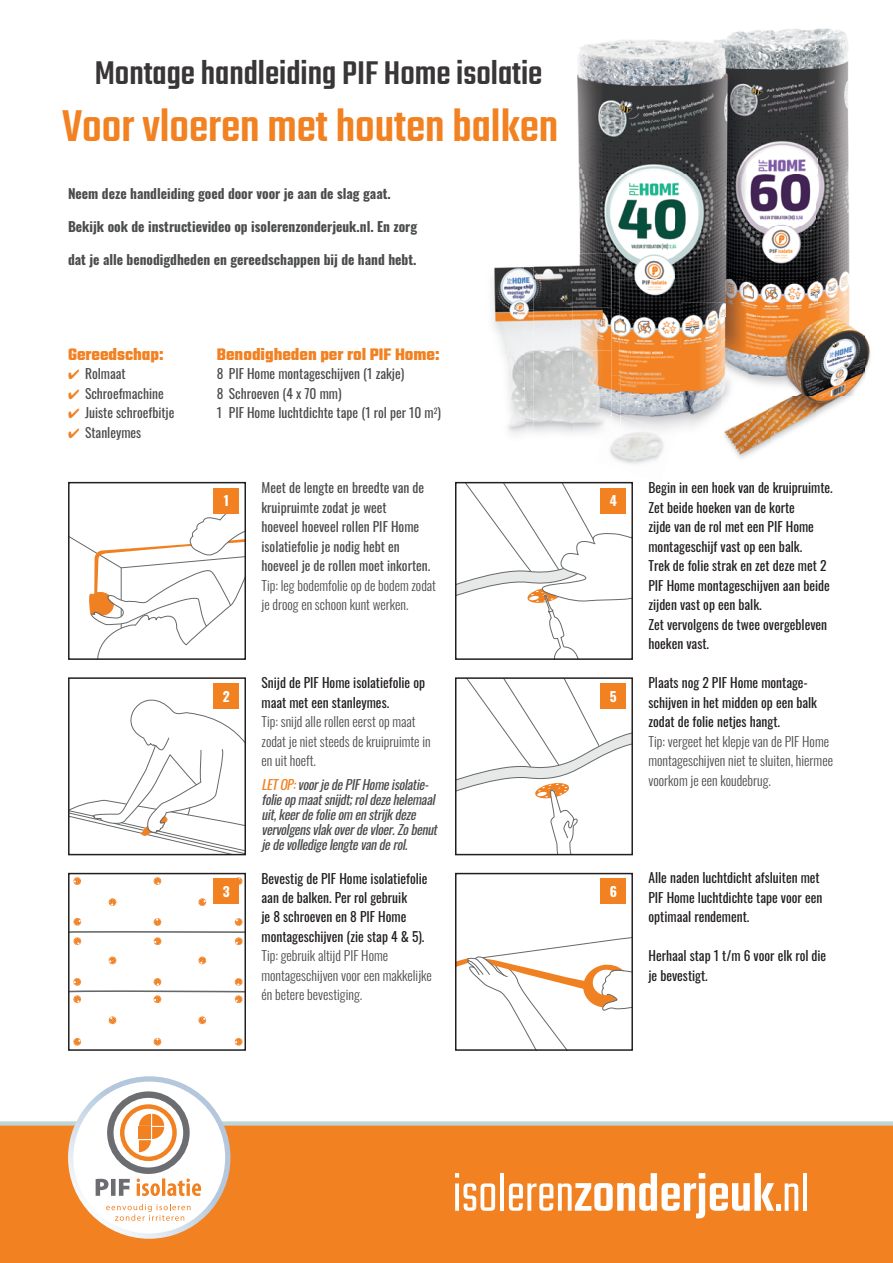
<style>
.page{position:relative;width:893px;height:1263px;background:#fff}
.page>*{position:absolute;margin:0;border:0;box-sizing:border-box;transform-origin:0 0}
.t1{font:300 56.25px "Teko";color:#fff}
.t2{font:500 48.75px "Teko";color:#f18121}
.t3{font:500 36px "Teko";color:#393637}
.t4{font:700 18px "Teko";color:#f18121}
.t5{font:13.5px/19.5px "Oswald";color:#231f20}
.t6{font:300 13.5px/19.5px "Oswald";color:#4b4c4d}
.t7{font:13.5px/19.5px "Oswald";color:#4b4c4d}
.t8{font:700 13.5px "Oswald";color:#4b4c4d}
.t9{font:italic 13.5px/15px "Oswald";letter-spacing:-.025em;color:#4b4c4d}
.t10{font:700 13.5px "Oswald";color:#fff}
.s1{color:#f18121}
.s2{font-weight:500}
</style>
<div class="page">
<img style="left:577px;top:29px;width:240px;height:250px">
<img style="left:817px;top:28px;width:33px;height:275px">
<img style="left:619px;top:279px;width:103px;height:53px">
<img style="left:722px;top:279px;width:95px;height:24px">
<img style="left:620px;top:332px;width:61px;height:96px">
<svg style="left:458px;top:680px;width:172px;height:172px"></svg>
<div style="left:455px;top:677px;width:178px;height:178px;border:2px solid #231f20"></div>
<div style="left:0;top:1123px;width:893px;height:140px;background:#f18121"></div>
<svg style="left:0;top:1121px;width:893px;height:4px;background:#c5d7d8"></svg>
<svg style="left:71px;top:1079px;width:157px;height:157px;fill:#fff"></svg>
<div style="left:68px;top:1076px;width:162px;height:163px;border:5px solid #fff;border-radius:50%"></div>
<svg style="left:139px;top:1114px;width:25px;height:38px"></svg>
<div style="left:139px;top:1127px;width:12px;height:12px;background:#f18121"></div>
<svg style="left:137px;top:1178px;width:64px;height:18px"></svg>
<svg style="left:96px;top:1179px;width:34px;height:17px"></svg>
<div style="left:120px;top:1104px;width:57px;height:57px;border:4px solid #f18121;border-radius:50%"></div>
<div style="left:107px;top:1091px;width:83px;height:83px;border:6px solid #6c6d70;border-radius:50%"></div>
<svg style="left:106px;top:1204px;width:85px;height:17px"></svg>
<svg style="left:71px;top:683px;width:172px;height:169px"></svg>
<div style="left:68px;top:677px;width:178px;height:178px;border:2px solid #231f20"></div>
<svg style="left:71px;top:504px;width:172px;height:153px"></svg>
<div style="left:68px;top:482px;width:178px;height:178px;border:2px solid #231f20"></div>
<svg style="left:73px;top:1038px;width:9px;height:8px"></svg>
<svg style="left:234px;top:1038px;width:9px;height:8px"></svg>
<svg style="left:154px;top:1038px;width:7px;height:8px"></svg>
<svg style="left:71px;top:978px;width:172px;height:26px"></svg>
<svg style="left:73px;top:877px;width:8px;height:8px"></svg>
<svg style="left:236px;top:877px;width:6px;height:8px"></svg>
<svg style="left:153px;top:877px;width:9px;height:8px"></svg>
<svg style="left:108px;top:898px;width:9px;height:8px"></svg>
<svg style="left:108px;top:956px;width:9px;height:9px"></svg>
<svg style="left:108px;top:1016px;width:9px;height:9px"></svg>
<svg style="left:198px;top:898px;width:9px;height:8px"></svg>
<svg style="left:198px;top:956px;width:9px;height:9px"></svg>
<svg style="left:198px;top:1016px;width:9px;height:9px"></svg>
<svg style="left:71px;top:918px;width:172px;height:28px"></svg>
<div style="left:68px;top:873px;width:178px;height:178px;border:2px solid #231f20"></div>
<svg style="left:458px;top:485px;width:172px;height:172px"></svg>
<div style="left:455px;top:482px;width:178px;height:178px;border:2px solid #231f20"></div>
<svg style="left:458px;top:937px;width:172px;height:111px"></svg>
<div style="left:455px;top:873px;width:178px;height:178px;border:2px solid #231f20"></div>
<div style="left:214px;top:488px;width:25px;height:25px;background:#f18121"></div>
<div style="left:214px;top:684px;width:25px;height:25px;background:#f18121"></div>
<div style="left:214px;top:878px;width:25px;height:26px;background:#f18121"></div>
<div style="left:601px;top:488px;width:25px;height:25px;background:#f18121"></div>
<div style="left:601px;top:684px;width:25px;height:25px;background:#f18121"></div>
<div style="left:601px;top:878px;width:25px;height:26px;background:#f18121"></div>
<img style="left:577px;top:253px;width:42px;height:41px">
<img style="left:611px;top:294px;width:9px;height:119px">
<img style="left:492px;top:266px;width:42px;height:134px">
<img style="left:507px;top:400px;width:27px;height:35px">
<img style="left:534px;top:265px;width:77px;height:169px">
<img style="left:621px;top:416px;width:27px;height:16px">
<img style="left:646px;top:425px;width:30px;height:7px">
<img style="left:611px;top:413px;width:10px;height:15px">
<img style="left:604px;top:413px;width:7px;height:19px">
<img style="left:613px;top:481px;width:20px;height:1px">
<img style="left:610px;top:437px;width:23px;height:27px">
<img style="left:633px;top:437px;width:31px;height:27px">
<svg style="left:601px;top:432px;width:20px;height:14px"></svg>
<img style="left:681px;top:303px;width:46px;height:44px">
<img style="left:727px;top:303px;width:123px;height:15px">
<img style="left:681px;top:347px;width:40px;height:80px">
<img style="left:864px;top:335px;width:6px;height:43px">
<img style="left:725px;top:437px;width:55px;height:21px">
<img style="left:721px;top:318px;width:143px;height:119px">
<h3 class="t3" style="left:95px;top:53px;width:449px">Montage handleiding PIF Home isolatie</h3>
<h2 class="t2" style="left:62px;top:97px;width:498px">Voor vloeren met houten balken</h2>
<p class="t8" style="left:68px;top:187px;width:324px">Neem deze handleiding goed door voor je aan de slag gaat.</p>
<p class="t8" style="left:68px;top:220px;width:351px">Bekijk ook de instructievideo op isolerenzonderjeuk.nl. En zorg</p>
<p class="t8" style="left:68px;top:253px;width:350px">dat je alle benodigdheden en gereedschappen bij de hand hebt.</p>
<h3 class="t4" style="left:68px;top:342px;width:97px">Gereedschap:</h3>
<p class="t7" style="left:68px;top:362px;width:59px"><span class="s1">✔</span> Rolmaat</p>
<p class="t7" style="left:68px;top:382px;width:97px"><span class="s1">✔</span> Schroefmachine</p>
<p class="t7" style="left:68px;top:401px;width:108px"><span class="s1">✔</span> Juiste schroefbitje</p>
<p class="t7" style="left:68px;top:421px;width:75px"><span class="s1">✔</span> Stanleymes</p>
<h3 class="t4" style="left:217px;top:342px;width:224px">Benodigheden per rol PIF Home:</h3>
<p class="t7" style="left:217px;top:362px;width:226px">8 PIF Home montageschijven (1 zakje)<br>8 Schroeven (4 x 70 mm)<br>1 PIF Home luchtdichte tape (1 rol per 10 m<sup>2</sup>)</p>
<p class="t10" style="left:224px;top:494px;width:7px">1</p>
<p class="t10" style="left:223px;top:689px;width:8px">2</p>
<p class="t10" style="left:223px;top:884px;width:8px">3</p>
<p class="t7" style="left:261px;top:477px;width:170px">Meet de lengte en breedte van de kruipruimte zodat je weet<br>hoeveel hoeveel rollen PIF Home isolatiefolie je nodig hebt en hoeveel je de rollen moet inkorten.</p>
<p class="t6" style="left:261px;top:574px;width:176px">Tip: leg bodemfolie op de bodem zodat je droog en schoon kunt werken.</p>
<p class="t5" style="left:261px;top:672px;width:165px">Snijd de PIF Home isolatiefolie op maat met een stanleymes.</p>
<p class="t6" style="left:261px;top:711px;width:171px">Tip: snijd alle rollen eerst op maat zodat je niet steeds de kruipruimte in en uit hoeft.</p>
<p class="t9" style="left:261px;top:776px;width:181px"><span class="s1">LETOP:</span>voorjedePIFHomeisolatie&shy;folieopmaatsnijdt;roldezehelemaal uit,keerdefolieom enstrijkdeze vervolgensvlakoverdevloer.Zobenut jedevolledigelengtevanderol.</p>
<p class="t5" style="left:261px;top:867px;width:168px">Bevestig de PIF Home isolatiefolie aan de balken. Per rol gebruik<br>je 8 schroeven en 8 PIF Home montageschijven (zie stap 4 &amp; 5).</p>
<p class="t6" style="left:261px;top:945px;width:172px">Tip: gebruik altijd PIF Home montageschijven voor een makkelijke én betere bevestiging.</p>
<p class="t10" style="left:610px;top:494px;width:9px">4</p>
<p class="t10" style="left:610px;top:689px;width:8px">5</p>
<p class="t5" style="left:648px;top:477px;width:186px">Begin in een hoek van de kruipruimte.<br>Zet beide hoeken van de korte<br>zijde van de rol met een PIF Home montageschijf vast op een balk.<br>Trek de folie strak en zet deze met 2<br>PIF Home montageschijven aan beide zijden vast op een balk.<br>Zet vervolgens de twee overgebleven hoeken vast.</p>
<p class="t5" style="left:648px;top:672px;width:170px">Plaats nog 2 PIF Home montage&shy;schijven in het midden op een balk zodat de folie netjes hangt.</p>
<p class="t6" style="left:648px;top:730px;width:186px">Tip: vergeet het klepje van de PIF Home montageschijven niet te sluiten, hiermee voorkom je een koudebrug.</p>
<p class="t10" style="left:610px;top:884px;width:9px">6</p>
<p class="t5" style="left:648px;top:867px;width:175px">Alle naden luchtdicht afsluiten met<br>PIF Home luchtdichte tape voor een optimaal rendement.</p>
<p class="t5" style="left:648px;top:945px;width:179px">Herhaal stap 1 t/m 6 voor elk rol die je bevestigt.</p>
<h1 class="t1" style="left:453px;top:1162px;width:359px">isoleren<span class="s2">zonderjeuk</span>.nl</h1>
</div>
